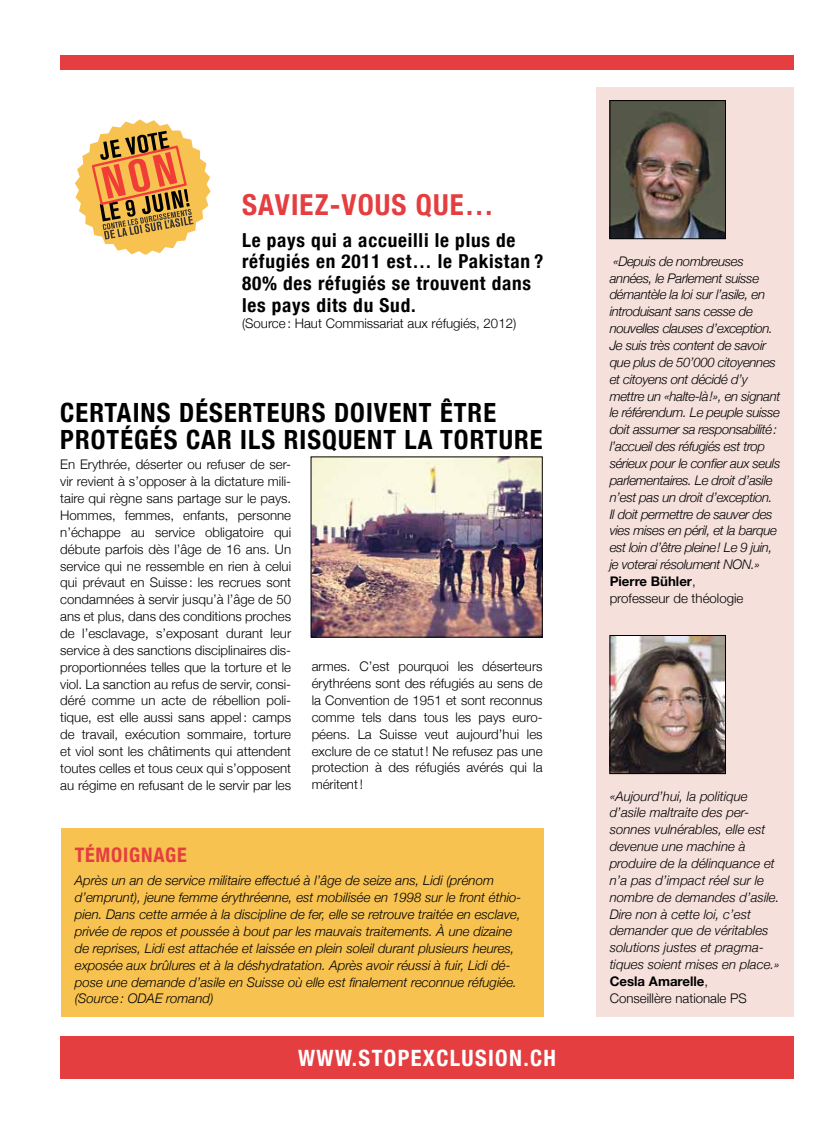
<style>
.page{position:relative;width:833px;height:1134px;background:#fff}
.page>*{position:absolute;margin:0;border:0;box-sizing:border-box;transform-origin:0 0}
.t1{font:700 condensed 28.88px "Helvetica Neue";letter-spacing:.04em;color:#e43e40}
.t2{font:700 condensed 26.5px/26.5px "Helvetica Neue";letter-spacing:.04em;color:#000}
.t3{font:700 condensed 22.5px "Helvetica Neue";letter-spacing:.06em;color:#fff}
.t4{font:700 condensed 20px "Helvetica Neue";letter-spacing:.04em;color:#e43e40}
.t5{font:700 condensed 19.25px/21.6px "Helvetica Neue";letter-spacing:.04em;color:#000}
.t6{font:300 13.25px/16.9px "Helvetica Neue";color:#000;text-align:justify}
.t7{font:italic 300 13.25px/16.9px "Helvetica Neue";color:#000}
.t8{font:italic 300 13.25px/16.9px "Helvetica Neue";letter-spacing:-.025em;color:#000}
.s1{font-weight:700;font-style:normal}
.s2{font-style:normal}
</style>
<div class="page">
<div style="left:60px;top:1036px;width:734px;height:43px;background:#e43e40"></div>
<div style="left:60px;top:55px;width:734px;height:14px;background:#e43e40"></div>
<svg style="left:75px;top:119px;width:136px;height:135px"></svg>
<div style="left:61px;top:829px;width:482px;height:188px;background:#f7c250"></div>
<img style="left:313px;top:459px;width:227px;height:176px">
<div style="left:596px;top:87px;width:198px;height:536px;background:#f5e0dc"></div>
<img style="left:611px;top:102px;width:112px;height:135px">
<div style="left:609px;top:100px;width:116px;height:139px;border:1px solid #000"></div>
<div style="left:596px;top:622px;width:198px;height:394px;background:#f5e0dc"></div>
<img style="left:611px;top:637px;width:112px;height:135px">
<div style="left:609px;top:635px;width:116px;height:139px;border:1px solid #000"></div>
<h1 class="t1" style="left:242px;top:187px;width:133px">SAVIEZ-VOUS</h1>
<h1 class="t1" style="left:416px;top:187px;width:79px">QUE …</h1>
<h3 class="t5" style="left:242px;top:229px;width:303px">LE PAYS QUI A ACCUEILLI LE PLUS DE<br>RÉFUGIÉS EN 2011 EST… LE PAKISTAN ?<br>80% DES RÉFUGIÉS SE TROUVENT DANS<br>LES PAYS DITS DU SUD.</h3>
<p class="t6" style="left:242px;top:315px;width:276px">(Source: Haut Commissariat aux réfugiés, 2012)</p>
<h2 class="t2" style="left:60px;top:399px;width:484px">CERTAINS DÉSERTEURS DOIVENT ÊTRE<br>PROTÉGÉS CAR ILS RISQUENT LA TORTURE</h2>
<p class="t6" style="left:60px;top:456px;width:232px">En Erythrée, déserter ou refuser de ser&shy;vir revient à s’opposer à la dictature mili&shy;taire qui règne sans partage sur le pays.<br>Hommes, femmes, enfants, personne n’échappe au service obligatoire qui débute parfois dès l’âge de 16 ans. Un service qui ne ressemble en rien à celui qui prévaut en Suisse: les recrues sont condamnées à servir jusqu’à l’âge de 50 ans et plus, dans des conditions proches de l’esclavage, s’exposant durant leur service à des sanctions disciplinaires dis&shy;proportionnées telles que la torture et le viol. La sanction au refus de servir, consi&shy;déré comme un acte de rébellion poli&shy;tique, est elle aussi sans appel: camps de travail, exécution sommaire, torture et viol sont les châtiments qui attendent toutes celles et tous ceux qui s’opposent au régime en refusant de le servir par les</p>
<p class="t6" style="left:312px;top:658px;width:232px">armes. C’est pourquoi les déserteurs érythréens sont des réfugiés au sens de la Convention de 1951 et sont reconnus comme tels dans tous les pays euro&shy;péens. La Suisse veut aujourd’hui les exclure de ce statut! Ne refusez pas une protection à des réfugiés avérés qui la méritent!</p>
<h3 class="t4" style="left:75px;top:842px;width:113px">TÉMOIGNAGE</h3>
<p class="t7" style="left:75px;top:872px;width:448px">Après un an de service militaire effectué à l’âge de seize ans, Lidi (prénom d’emprunt), jeune femme érythréenne, est mobilisée en 1998 sur le front éthio&shy;pien. Dans cette armée à la discipline de fer, elle se retrouve traitée en esclave, privée de repos et poussée à bout par les mauvais traitements. À une dizaine de reprises, Lidi est attachée et laissée en plein soleil durant plusieurs heures, exposée aux brûlures et à la déshydratation. Après avoir réussi à fuir, Lidi dé&shy;pose une demande d’asile en Suisse où elle est finalement reconnue réfugiée. (Source: ODAE romand)</p>
<h3 class="t3" style="left:298px;top:1044px;width:259px">WWW.STOPEXCLUSION.CH</h3>
<p class="t8" style="left:609px;top:252px;width:172px">«Depuis de nombreuses années, le Parlement suisse démantèle la loi sur l’asile, en introduisant sans cesse de nouvelles clauses d’exception.<br>Je suis très content de savoir que plus de 50’000 citoyennes et citoyens ont décidé d’y mettre un «halte-là!», en signant le référendum. Le peuple suisse doit assumer sa responsabilité: l’accueil des réfugiés est trop sérieux pour le confier aux seuls parlementaires. Le droit d’asile n’est pas un droit d’exception.<br>Il doit permettre de sauver des vies mises en péril, et la barque est loin d’être pleine! Le 9 juin, je voterai résolument NON.»<br><span class="s1">Pierre Bühler</span><span class="s2">,<br>professeur de théologie</span></p>
<p class="t7" style="left:609px;top:787px;width:172px">«Aujourd’hui, la politique d’asile maltraite des per&shy;sonnes vulnérables, elle est devenue une machine à produire de la délinquance et n’a pas d’impact réel sur le nombre de demandes d’asile.<br>Dire non à cette loi, c’est demander que de véritables solutions justes et pragma&shy;tiques soient mises en place.»<br><span class="s1">Cesla Amarelle</span><span class="s2">,<br>Conseillère nationale PS</span></p>
</div>
